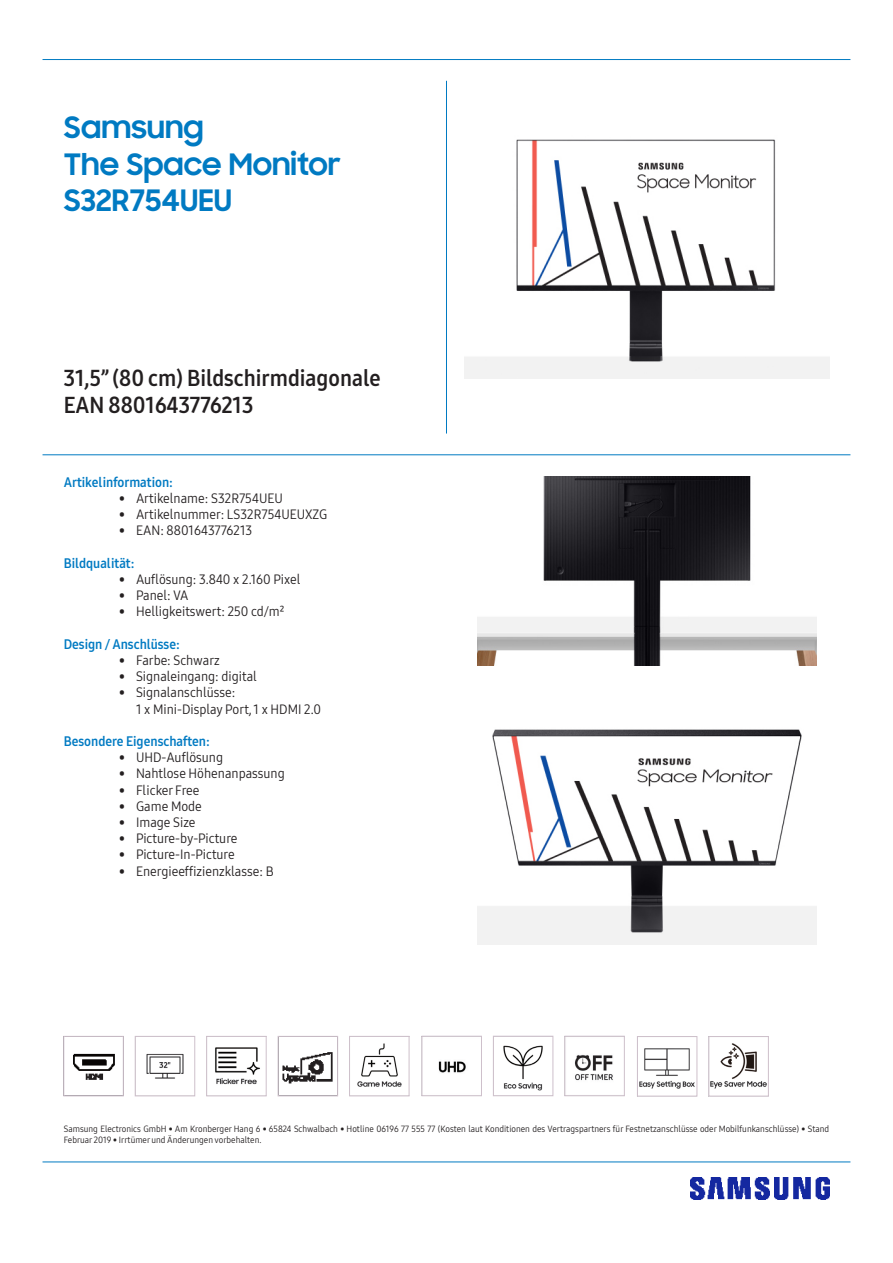
<style>
.page{position:relative;width:893px;height:1263px;background:#fff}
.page>*{position:absolute;margin:0;border:0;box-sizing:border-box;transform-origin:0 0}
.Überschrift{font:700 30px "Samsung Sharp Sans";color:#007ac2}
.Unterüberschrift{font:22.5px "Samsung One Latin 700 C";color:#231f20}
.t1{font:13.5px/16.2px "Samsung One Latin 400 C";color:#231f20}
.Überschrift_Unten{font:13.5px "Samsung One Latin 700 C";color:#007ac2}
.Kleingedrucktes{font:9px/10.8px "Samsung One Latin 400 C";color:#231f20}
</style>
<div class="page">
<hr style="left:43px;top:59px;width:807px;height:1px;background:#007ac2">
<hr style="left:43px;top:1161px;width:807px;height:1px;background:#007ac2">
<hr style="left:43px;top:454px;width:807px;height:1px;background:#007ac2">
<hr style="left:446px;top:81px;width:1px;height:352px;background:#007ac2">
<img style="left:690px;top:1178px;width:139px;height:21px">
<img style="left:465px;top:139px;width:364px;height:240px">
<img style="left:477px;top:476px;width:340px;height:189px">
<img style="left:73px;top:1053px;width:42px;height:27px">
<div style="left:63px;top:1036px;width:61px;height:60px;border:1px solid #cec0cb"></div>
<img style="left:146px;top:1053px;width:38px;height:26px">
<div style="left:135px;top:1036px;width:60px;height:60px;border:1px solid #cec0cb"></div>
<img style="left:215px;top:1047px;width:45px;height:38px">
<div style="left:206px;top:1036px;width:61px;height:60px;border:1px solid #cec0cb"></div>
<img style="left:282px;top:1052px;width:51px;height:32px">
<div style="left:278px;top:1036px;width:60px;height:60px;border:1px solid #cec0cb"></div>
<img style="left:477px;top:729px;width:340px;height:215px">
<img style="left:357px;top:1043px;width:45px;height:44px">
<div style="left:349px;top:1036px;width:60px;height:60px;border:1px solid #cec0cb"></div>
<img style="left:438px;top:1061px;width:28px;height:12px">
<div style="left:422px;top:1036px;width:60px;height:60px;border:1px solid #cec0cb"></div>
<img style="left:503px;top:1045px;width:40px;height:46px">
<div style="left:493px;top:1036px;width:60px;height:60px;border:1px solid #cec0cb"></div>
<img style="left:575px;top:1055px;width:38px;height:26px">
<div style="left:564px;top:1036px;width:61px;height:60px;border:1px solid #cec0cb"></div>
<img style="left:639px;top:1048px;width:56px;height:41px">
<div style="left:637px;top:1036px;width:60px;height:60px;border:1px solid #cec0cb"></div>
<img style="left:710px;top:1043px;width:57px;height:46px">
<div style="left:708px;top:1036px;width:61px;height:60px;border:1px solid #cec0cb"></div>
<p class="Überschrift" style="left:64px;top:105px;width:142px">Samsung</p>
<p class="Überschrift" style="left:64px;top:141px;width:278px">The Space Monitor</p>
<p class="Überschrift" style="left:64px;top:177px;width:170px">S32R754UEU</p>
<p class="Unterüberschrift" style="left:64px;top:363px;width:318px">31,5” (80 cm) Bildschirmdiagonale</p>
<p class="Unterüberschrift" style="left:64px;top:390px;width:192px">EAN 8801643776213</p>
<p class="Überschrift_Unten" style="left:64px;top:473px;width:111px">Artikelinformation:</p>
<p class="t1" style="left:119px;top:490px;width:165px">• Artikelname: S32R754UEU</p>
<p class="t1" style="left:119px;top:506px;width:210px">• Artikelnummer: LS32R754UEUXZG</p>
<p class="t1" style="left:119px;top:522px;width:135px">• EAN: 8801643776213</p>
<p class="Überschrift_Unten" style="left:64px;top:554px;width:72px">Bildqualität:</p>
<p class="t1" style="left:119px;top:571px;width:183px">• Auflösung: 3.840 x 2.160 Pixel</p>
<p class="t1" style="left:119px;top:587px;width:71px">• Panel: VA</p>
<p class="t1" style="left:119px;top:603px;width:167px">• Helligkeitswert: 250 cd/m²</p>
<p class="Überschrift_Unten" style="left:64px;top:635px;width:118px">Design / Anschlüsse:</p>
<p class="t1" style="left:119px;top:652px;width:102px">• Farbe: Schwarz</p>
<p class="t1" style="left:119px;top:668px;width:139px">• Signaleingang: digital</p>
<p class="t1" style="left:136px;top:684px;width:187px;text-indent:-17px">• Signalanschlüsse:<br>1 x Mini-Display Port, 1 x HDMI 2.0</p>
<p class="Überschrift_Unten" style="left:64px;top:732px;width:148px">Besondere Eigenschaften:</p>
<p class="t1" style="left:119px;top:749px;width:106px">• UHD-Auflösung</p>
<p class="t1" style="left:119px;top:765px;width:167px">• Nahtlose Höhenanpassung</p>
<p class="t1" style="left:119px;top:781px;width:82px">• Flicker Free</p>
<p class="t1" style="left:119px;top:798px;width:84px">• Game Mode</p>
<p class="t1" style="left:119px;top:814px;width:78px">• Image Size</p>
<p class="t1" style="left:119px;top:830px;width:120px">• Picture-by-Picture</p>
<p class="t1" style="left:119px;top:846px;width:117px">• Picture-In-Picture</p>
<p class="t1" style="left:119px;top:862px;width:156px">• Energieeffizienzklasse: B</p>
<p class="Kleingedrucktes" style="left:64px;top:1123px;width:767px">Samsung Electronics GmbH • Am Kronberger Hang 6 • 65824 Schwalbach • Hotline 06196 77 555 77 (Kosten laut Konditionen des Vertragspartners für Festnetzanschlüsse oder Mobilfunkanschlüsse) • Stand<br>Februar 2019 • Irrtümer und Änderungen vorbehalten.</p>
</div>
